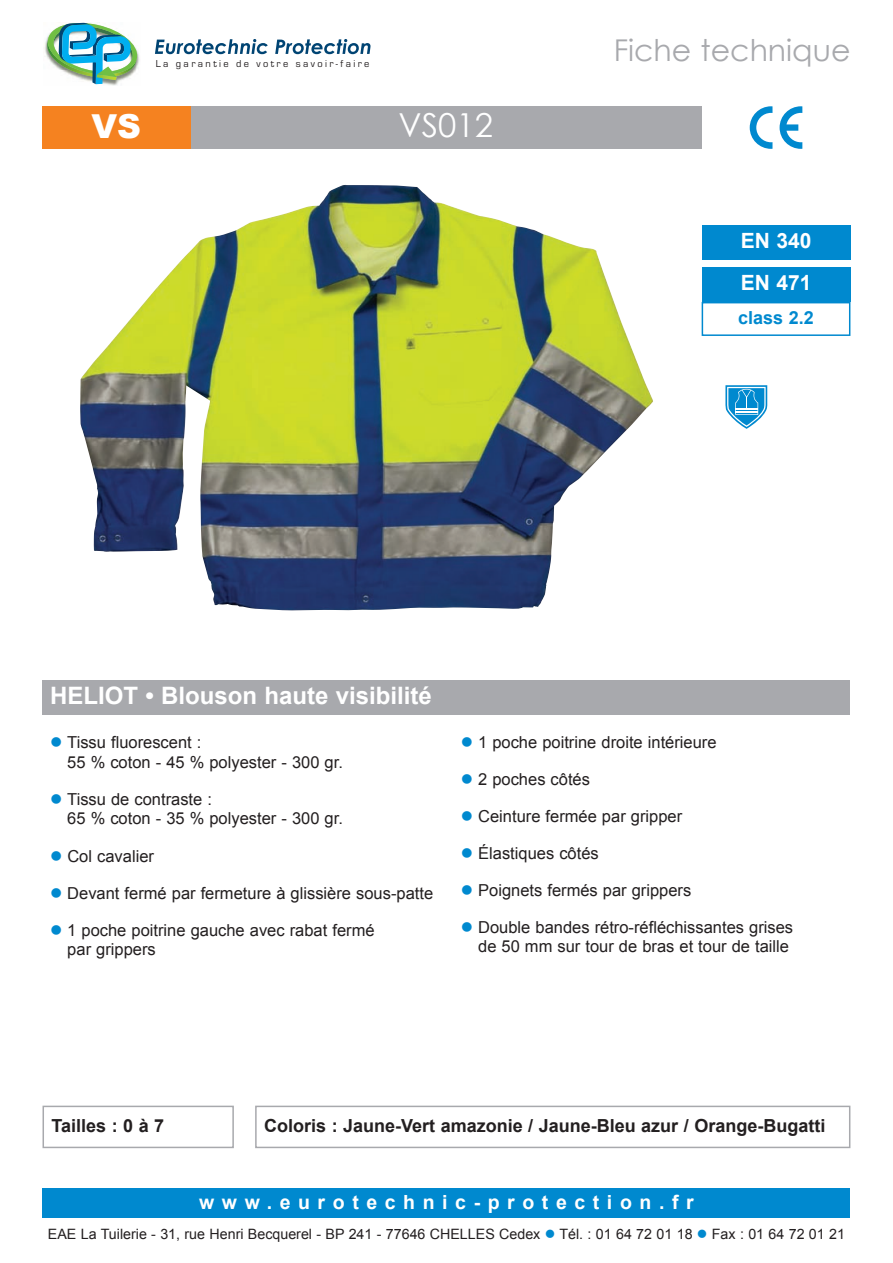
<style>
.page{position:relative;width:893px;height:1263px;background:#fff}
.page>*{position:absolute;margin:0;border:0;box-sizing:border-box;transform-origin:0 0}
.t1{font:33px "Century Gothic";color:#fff}
.t2{font:900 33px "Arial";color:#fff}
.t3{font:30px "Century Gothic";color:#a8a9ad}
.t4{font:700 24px "Arial";color:#fff}
.t5{font:700 21px/42.5px "Arial";color:#fff}
.t6{font:700 19.5px "Arial";letter-spacing:.39em;color:#fff}
.t7{font:700 18px "Arial";color:#231f20}
.t8{font:700 18px "Arial";color:#0089cf}
.t9{font:16.5px/19.2px "Arial";color:#231f20}
.t10{font:14.25px "Arial";color:#231f20}
.t11{font:10.5px "Eurostile";letter-spacing:.23em;color:#231f20}
.s1{color:#0089cf}
</style>
<div class="page">
<div style="left:43px;top:106px;width:148px;height:43px;background:#f58220"></div>
<div style="left:191px;top:106px;width:511px;height:43px;background:#a8a9ad"></div>
<div style="left:43px;top:680px;width:807px;height:34px;background:#a8a9ad"></div>
<img style="left:80px;top:185px;width:573px;height:426px">
<div style="left:43px;top:1106px;width:191px;height:42px;border:2px solid #a8a9ad"></div>
<div style="left:255px;top:1106px;width:595px;height:42px;border:2px solid #a8a9ad"></div>
<img style="left:44px;top:38px;width:96px;height:47px">
<img style="left:47px;top:23px;width:92px;height:61px">
<svg style="left:155px;top:39px;width:113px;height:15px"></svg>
<svg style="left:275px;top:39px;width:95px;height:15px"></svg>
<svg style="left:750px;top:106px;width:22px;height:43px"></svg>
<svg style="left:780px;top:106px;width:22px;height:43px"></svg>
<div style="left:702px;top:225px;width:148px;height:34px;background:#0089cf"></div>
<div style="left:702px;top:268px;width:148px;height:34px;background:#0089cf"></div>
<div style="left:702px;top:302px;width:148px;height:34px;border:2px solid #0089cf"></div>
<svg style="left:725px;top:385px;width:42px;height:44px"></svg>
<div style="left:43px;top:1188px;width:807px;height:30px;background:#0089cf"></div>
<p class="t11" style="left:156px;top:58px;width:215px">La garantie de votre savoir-faire</p>
<h1 class="t2" style="left:91px;top:102px;width:51px">VS</h1>
<h1 class="t1" style="left:398px;top:103px;width:96px">VS012</h1>
<h2 class="t3" style="left:614px;top:31px;width:238px">Fiche technique</h2>
<p class="t5" style="left:741px;top:219px;width:72px">EN 340<br>EN 471</p>
<p class="t8" style="left:738px;top:307px;width:77px">class 2.2</p>
<h3 class="t4" style="left:50px;top:682px;width:383px">HELIOT • Blouson haute visibilité</h3>
<p class="t9" style="left:67px;top:733px;width:277px;text-indent:-17px"><span class="s1">●</span> Tissu fluorescent :<br>55 % coton - 45 % polyester - 300 gr.</p>
<p class="t9" style="left:67px;top:790px;width:277px;text-indent:-17px"><span class="s1">●</span> Tissu de contraste :<br>65 % coton - 35 % polyester - 300 gr.</p>
<p class="t9" style="left:50px;top:846px;width:105px"><span class="s1">●</span> Col cavalier</p>
<p class="t9" style="left:50px;top:883px;width:385px"><span class="s1">●</span> Devant fermé par fermeture à glissière sous-patte</p>
<p class="t9" style="left:67px;top:920px;width:309px;text-indent:-17px"><span class="s1">●</span> 1 poche poitrine gauche avec rabat fermé par grippers</p>
<p class="t9" style="left:461px;top:733px;width:257px"><span class="s1">●</span> 1 poche poitrine droite intérieure</p>
<p class="t9" style="left:461px;top:770px;width:131px"><span class="s1">●</span> 2 poches côtés</p>
<p class="t9" style="left:461px;top:807px;width:223px"><span class="s1">●</span> Ceinture fermée par gripper</p>
<p class="t9" style="left:461px;top:844px;width:139px"><span class="s1">●</span> Élastiques côtés</p>
<p class="t9" style="left:461px;top:881px;width:232px"><span class="s1">●</span> Poignets fermés par grippers</p>
<p class="t9" style="left:461px;top:917px;width:334px;text-align:right"><span class="s1">●</span> Double bandes rétro-réfléchissantes grises de 50 mm sur tour de bras et tour de taille</p>
<p class="t7" style="left:52px;top:1115px;width:114px">Tailles : 0 à 7</p>
<p class="t7" style="left:264px;top:1115px;width:563px">Coloris : Jaune-Vert amazonie / Jaune-Bleu azur / Orange-Bugatti</p>
<p class="t6" style="left:199px;top:1192px;width:496px">www.eurotechnic-protection.fr</p>
<p class="t10" style="left:48px;top:1226px;width:799px">EAE La Tuilerie - 31, rue Henri Becquerel - BP 241 - 77646 CHELLES Cedex <span class="s1">●</span> Tél. : 01 64 72 01 18 <span class="s1">●</span> Fax : 01 64 72 01 21</p>
</div>
